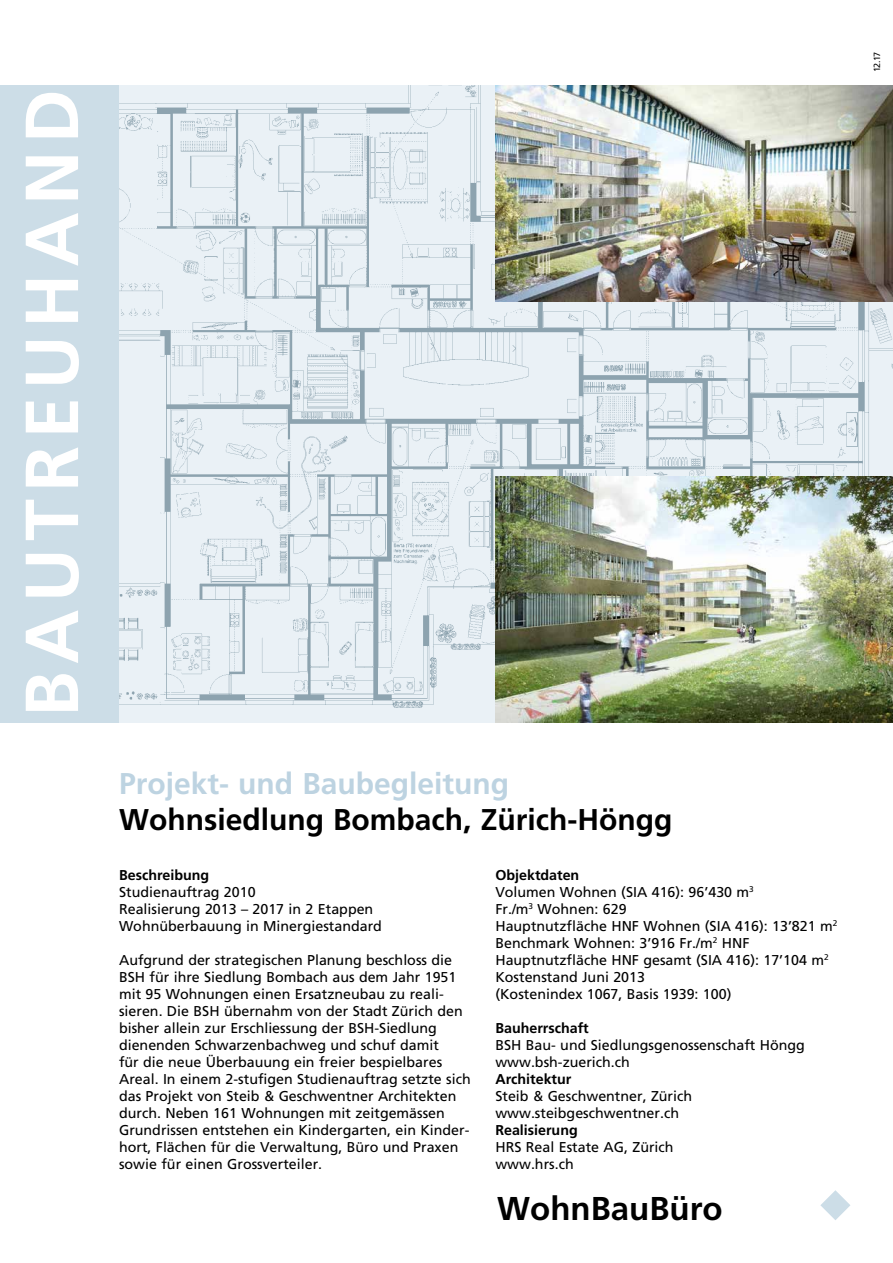
<style>
.page{position:relative;width:893px;height:1263px;background:#fff}
.page>*{position:absolute;margin:0;border:0;box-sizing:border-box;transform-origin:0 0}
.t1{font:700 75px "Frutiger";letter-spacing:.1em;color:#fff}
.t2{font:700 33px "Frutiger";color:#000}
.t3{font:700 30px "Frutiger";color:#000}
.t4{font:700 30px "Frutiger";color:#bdd3e1}
.t5{font:14.25px/17.1px "Frutiger";color:#000}
.t6{font:700 14.25px "Frutiger";color:#000}
.t7{font:9px "Frutiger";color:#000}
.s1{font-weight:700}
</style>
<div class="page">
<div style="left:0;top:85px;width:119px;height:638px;background:#ccdde7"></div>
<svg style="left:820px;top:1190px;width:30px;height:30px"></svg>
<img style="left:119px;top:85px;width:774px;height:638px">
<img style="left:495px;top:85px;width:398px;height:217px">
<img style="left:495px;top:477px;width:398px;height:246px">
<h1 class="t1" style="left:8px;top:717px;width:629px;rotate:-90deg">BAUTREUHAND</h1>
<p class="t7" style="left:872px;top:72px;width:22px;rotate:-90deg">12.17</p>
<h3 class="t4" style="left:119px;top:766px;width:392px">Projekt- und Baubegleitung</h3>
<h3 class="t3" style="left:119px;top:802px;width:555px">Wohnsiedlung Bombach, Zürich-Höngg</h3>
<p class="t6" style="left:119px;top:866px;width:92px">Beschreibung</p>
<p class="t5" style="left:119px;top:883px;width:264px">Studienauftrag 2010<br>Realisierung 2013 – 2017 in 2 Etappen<br>Wohnüberbauung in Minergiestandard</p>
<p class="t5" style="left:119px;top:951px;width:353px">Aufgrund der strategischen Planung beschloss die BSH für ihre Siedlung Bombach aus dem Jahr 1951 mit 95 Wohnungen einen Ersatzneubau zu reali&shy;sieren. Die BSH übernahm von der Stadt Zürich den bisher allein zur Erschliessung der BSH-Siedlung dienenden Schwarzenbachweg und schuf damit<br>für die neue Überbauung ein freier bespielbares Areal. In einem 2-stufigen Studienauftrag setzte sich das Projekt von Steib &amp; Geschwentner Architekten durch. Neben 161 Wohnungen mit zeitgemässen Grundrissen entstehen ein Kindergarten, ein Kinder&shy;hort, Flächen für die Verwaltung, Büro und Praxen sowie für einen Grossverteiler.</p>
<p class="t5" style="left:495px;top:866px;width:343px"><span class="s1">Objektdaten<br></span>Volumen Wohnen (SIA 416): 96’430 m<sup>3<br></sup>Fr./m<sup>3</sup> Wohnen: 629<br>Hauptnutzfläche HNF Wohnen (SIA 416): 13’821 m<sup>2<br></sup>Benchmark Wohnen: 3’916 Fr./m<sup>2</sup> HNF<br>Hauptnutzfläche HNF gesamt (SIA 416): 17’104 m<sup>2<br></sup>Kostenstand Juni 2013<br>(Kostenindex 1067, Basis 1939: 100)</p>
<p class="t6" style="left:495px;top:1020px;width:95px">Bauherrschaft</p>
<p class="t5" style="left:495px;top:1036px;width:311px">BSH Bau- und Siedlungsgenossenschaft Höngg www.bsh-zuerich.ch</p>
<p class="t6" style="left:495px;top:1071px;width:78px">Architektur</p>
<p class="t5" style="left:495px;top:1087px;width:198px">Steib &amp; Geschwentner, Zürich www.steibgeschwentner.ch</p>
<p class="t6" style="left:495px;top:1122px;width:84px">Realisierung</p>
<p class="t5" style="left:495px;top:1139px;width:180px">HRS Real Estate AG, Zürich www.hrs.ch</p>
<h2 class="t2" style="left:497px;top:1189px;width:227px">WohnBauBüro</h2>
</div>
